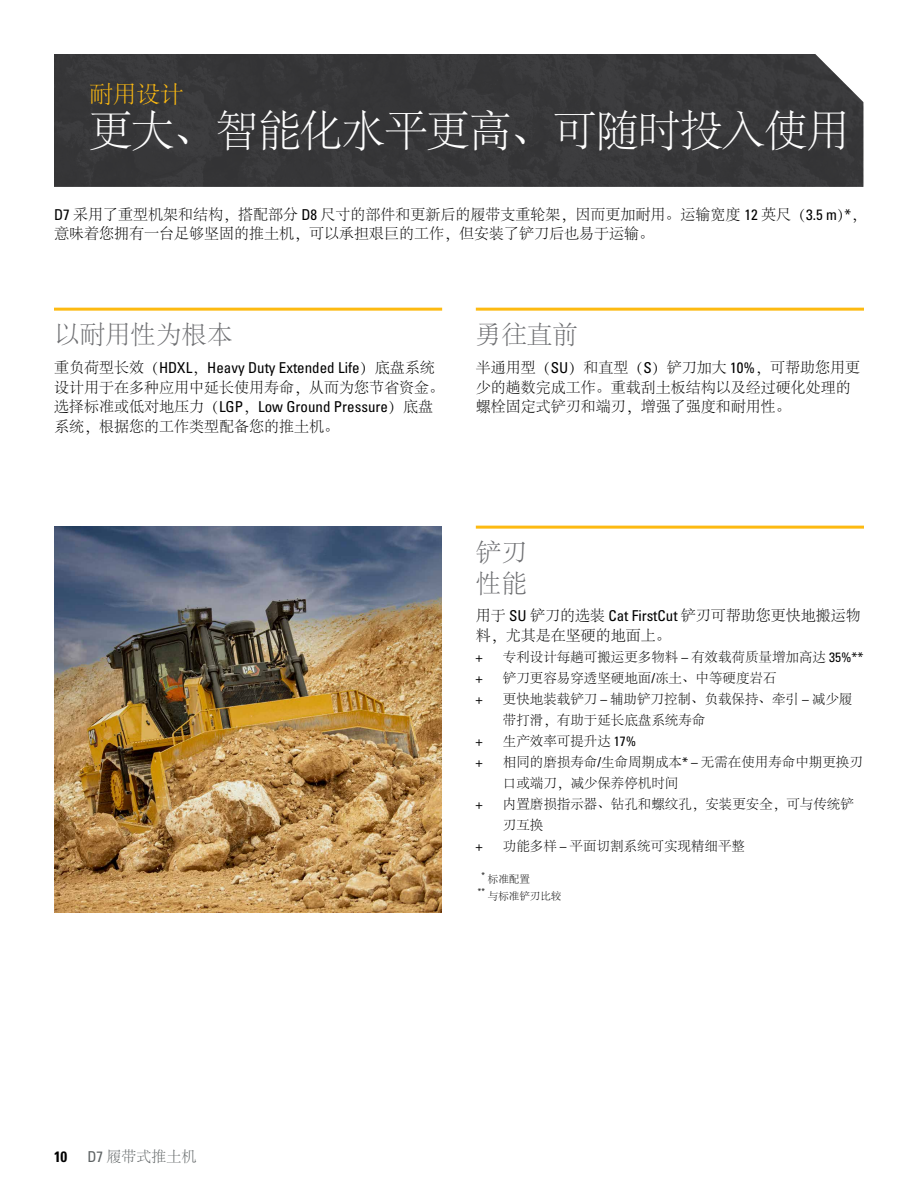
<style>
.page{position:relative;width:918px;height:1188px;background:#fff}
.page>*{position:absolute;margin:0;border:0;box-sizing:border-box;transform-origin:0 0}
.t1{font:300 43.5px "Adobe Song Std";letter-spacing:-.03em;color:#fff}
.t2{font:300 25.5px/30.6px "Adobe Song Std";color:#6d6e71}
.t3{font:300 23.7px "Adobe Song Std";color:#fdba11}
.t4{font:300 15px/19.5px "Adobe Song Std";color:#000}
.t5{font:condensed 15px "Univers LTCYR 57";color:#000}
.t6{font:300 15px "Adobe Song Std";color:#5d6263}
.t7{font:15px "Univers LTCYR 67 Bold Cond";color:#000}
.t8{font:300 13.5px/21px "Adobe Song Std";color:#000}
.t9{font:condensed 13.5px "Univers LTCYR 57";color:#000}
.t10{font:300 10.5px "Adobe Song Std";color:#000}
.t11{font:condensed 7.8px "Univers LTCYR 57";color:#000}
.s1{font-family:"Univers LTCYR 57";font-weight:400;font-stretch:condensed}
.s2{font-family:"Adobe Song Std";font-weight:300;font-stretch:normal}
</style>
<div class="page">
<div style="left:54px;top:54px;width:809px;height:133px;background:#373739"></div>
<hr style="left:54px;top:308px;width:388px;height:3px;background:#fdba11">
<hr style="left:476px;top:308px;width:388px;height:3px;background:#fdba11">
<hr style="left:476px;top:526px;width:388px;height:3px;background:#fdba11">
<img style="left:54px;top:526px;width:388px;height:386px">
<h3 class="t3" style="left:89px;top:82px;width:96px">耐用设计</h3>
<h1 class="t1" style="left:89px;top:107px;width:762px">更大、智能化水平更高、可随时投入使用</h1>
<p class="t4" style="left:54px;top:205px;width:814px"><span class="s1">D7</span> 采用了重型机架和结构，搭配部分 <span class="s1">D8</span> 尺寸的部件和更新后的履带支重轮架，因而更加耐用。运输宽度 <span class="s1">12</span> 英尺（<span class="s1">3.5 m</span>）<span class="s1">*</span>，意味着您拥有一台足够坚固的推土机，可以承担艰巨的工作，但安装了铲刀后也易于运输。</p>
<h2 class="t2" style="left:54px;top:321px;width:180px">以耐用性为根本</h2>
<p class="t5" style="left:54px;top:358px;width:382px"><span class="s2">重负荷型长效（</span>HDXL<span class="s2">，</span>Heavy Duty Extended Life<span class="s2">）底盘系统</span></p>
<p class="t4" style="left:54px;top:378px;width:391px">设计用于在多种应用中延长使用寿命，从而为您节省资金。</p>
<p class="t5" style="left:54px;top:397px;width:381px"><span class="s2">选择标准或低对地压力（</span>LGP<span class="s2">，</span>Low Ground Pressure<span class="s2">）底盘</span></p>
<p class="t4" style="left:54px;top:417px;width:286px">系统，根据您的工作类型配备您的推土机。</p>
<h2 class="t2" style="left:476px;top:321px;width:103px">勇往直前</h2>
<p class="t4" style="left:476px;top:359px;width:386px">半通用型（<span class="s1">SU</span>）和直型（<span class="s1">S</span>）铲刀加大 <span class="s1">10%</span>，可帮助您用更少的趟数完成工作。重载刮土板结构以及经过硬化处理的螺栓固定式铲刃和端刃，增强了强度和耐用性。</p>
<h2 class="t2" style="left:476px;top:539px;width:52px">铲刃性能</h2>
<p class="t4" style="left:476px;top:607px;width:386px">用于 <span class="s1">SU</span> 铲刀的选装 <span class="s1">Cat FirstCut</span> 铲刃可帮助您更快地搬运物料，尤其是在坚硬的地面上。</p>
<p class="t9" style="left:476px;top:648px;width:8px">+</p>
<p class="t8" style="left:503px;top:647px;width:362px">专利设计每趟可搬运更多物料 <span class="s1">–</span> 有效载荷质量增加高达 <span class="s1">35%**</span></p>
<p class="t9" style="left:476px;top:669px;width:8px">+</p>
<p class="t8" style="left:503px;top:668px;width:275px">铲刀更容易穿透坚硬地面<span class="s1">/</span>冻土、中等硬度岩石</p>
<p class="t9" style="left:476px;top:690px;width:8px">+</p>
<p class="t8" style="left:503px;top:689px;width:351px">更快地装载铲刀 <span class="s1">–</span> 辅助铲刀控制、负载保持、牵引 <span class="s1">–</span> 减少履带打滑，有助于延长底盘系统寿命</p>
<p class="t9" style="left:476px;top:732px;width:8px">+</p>
<p class="t8" style="left:503px;top:731px;width:135px">生产效率可提升达 <span class="s1">17%</span></p>
<p class="t9" style="left:476px;top:753px;width:8px">+</p>
<p class="t8" style="left:503px;top:752px;width:361px">相同的磨损寿命<span class="s1">/</span>生命周期成本<span class="s1">* –</span> 无需在使用寿命中期更换刃口或端刀，减少保养停机时间</p>
<p class="t9" style="left:476px;top:795px;width:8px">+</p>
<p class="t8" style="left:503px;top:794px;width:353px">内置磨损指示器、钻孔和螺纹孔，安装更安全，可与传统铲刃互换</p>
<p class="t9" style="left:476px;top:837px;width:8px">+</p>
<p class="t8" style="left:503px;top:836px;width:244px">功能多样 <span class="s1">–</span> 平面切割系统可实现精细平整</p>
<p class="t11" style="left:481px;top:870px;width:5px">*</p>
<p class="t10" style="left:488px;top:874px;width:43px">标准配置</p>
<p class="t11" style="left:478px;top:886px;width:8px">**</p>
<p class="t10" style="left:488px;top:890px;width:75px">与标准铲刃比较</p>
<p class="t7" style="left:54px;top:1147px;width:15px">10</p>
<p class="t6" style="left:87px;top:1148px;width:111px"><span class="s1">D7</span> 履带式推土机</p>
</div>
